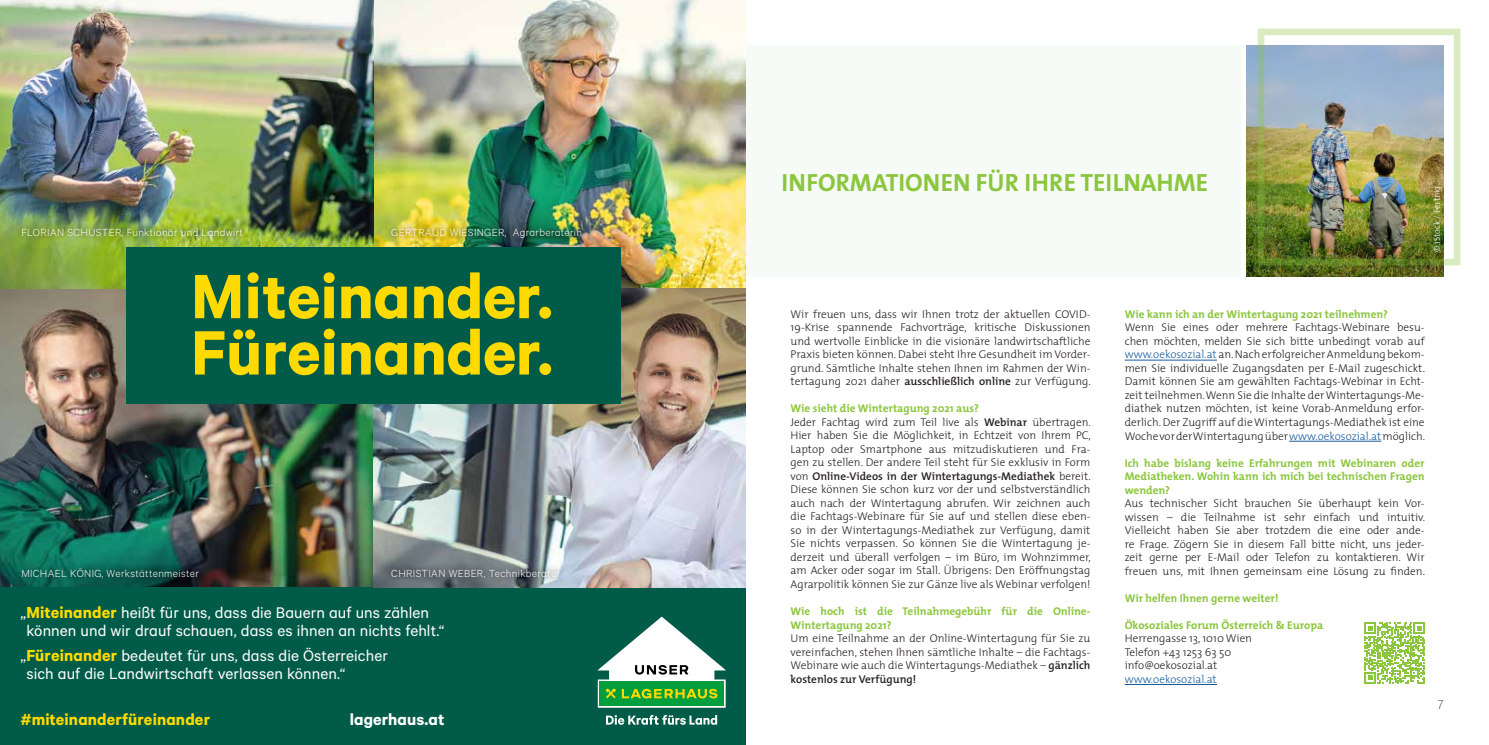
<style>
.page{position:relative;width:1489px;height:745px;background:#fff}
.page>*{position:absolute;margin:0;border:0;box-sizing:border-box;transform-origin:0 0}
.t1{font:700 25px "The Mix";color:#8bc63e}
.t2{font:18px "Calibre LH Headline";letter-spacing:.01em;color:#ffda00}
.t3{font:18px "Calibre LH Headline";letter-spacing:.005em;color:#fff}
.t4{font:17.38px/18px "Calibre LH";letter-spacing:.005em;color:#fff}
.t5{font:100 condensed 12.5px "Helvetica Neue LT Std";color:#231f20}
.t6{font:300 11.62px "Calibre LH";letter-spacing:.03em;color:#fff}
.t7{font:300 11.25px/13.5px "The Mix";color:#231f20;text-align:justify}
.t8{font:700 11.25px/13.5px "The Mix";color:#8bc63e}
.t9{font:300 11.25px "The Mix";color:#175d9e}
.Fotocredit_schmal{font:300 8.75px "The Mix";color:#fff}
.s1{font-family:"Calibre LH Headline";font-size:18px;color:#ffda00}
.s2{font-weight:600}
.s3{color:#175d9e}
</style>
<div class="page">
<div style="left:744px;top:45px;width:496px;height:231px;background:#f6fbf7"></div>
<img style="left:1246px;top:45px;width:196px;height:231px">
<div style="left:1257px;top:29px;width:203px;height:236px;border:7px solid #8bc63e"></div>
<hr style="left:1124px;top:359px;width:92px;height:1px;background:#175d9e">
<hr style="left:1288px;top:440px;width:93px;height:1px;background:#175d9e">
<hr style="left:1124px;top:683px;width:92px;height:1px;background:#175d9e">
<svg style="left:1364px;top:622px;width:60px;height:61px"></svg>
<img style="left:0;top:0;width:745px;height:587px">
<div style="left:0;top:587px;width:745px;height:157px;background:#005c48"></div>
<svg style="left:597px;top:616px;width:128px;height:108px"></svg>
<div style="left:125px;top:247px;width:495px;height:156px;background:#005c48"></div>
<svg style="left:195px;top:328px;width:356px;height:47px"></svg>
<svg style="left:195px;top:272px;width:356px;height:47px"></svg>
<img style="left:14px;top:220px;width:235px;height:24px">
<svg style="left:14px;top:561px;width:191px;height:23px;background:#0b5449"></svg>
<svg style="left:384px;top:561px;width:182px;height:23px;background:#737c81"></svg>
<img style="left:384px;top:220px;width:205px;height:25px">
<p class="t6" style="left:21px;top:225px;width:223px">FLORIAN SCHUSTER, Funktionär und Landwirt</p>
<p class="t6" style="left:391px;top:225px;width:192px">GERTRAUD WIESINGER, Agrarberaterin</p>
<p class="t6" style="left:21px;top:566px;width:179px">MICHAEL KÖNIG, Werkstättenmeister</p>
<p class="t6" style="left:391px;top:566px;width:170px">CHRISTIAN WEBER, Technikberater</p>
<p class="t4" style="left:27px;top:602px;width:419px;text-indent:-6px">„<span class="s1">Miteinander</span> heißt für uns, dass die Bauern auf uns zählen können und wir drauf schauen, dass es ihnen an nichts fehlt.“</p>
<p class="t4" style="left:26px;top:645px;width:363px;text-indent:-6px">„ <span class="s1">Füreinander</span> bedeutet für uns, dass die Österreicher sich auf die Landwirtschaft verlassen können.“</p>
<p class="t2" style="left:20px;top:707px;width:191px">#miteinanderfüreinander</p>
<p class="t3" style="left:350px;top:708px;width:96px">lagerhaus.at</p>
<p class="t1" style="left:781px;top:167px;width:428px">INFORMATIONEN FÜR IHRE TEILNAHME</p>
<p class="Fotocredit_schmal" style="left:1429px;top:252px;width:68px;rotate:-90deg">© iStock / Fertnig</p>
<p class="t7" style="left:790px;top:306px;width:302px">Wir freuen uns, dass wir Ihnen trotz der aktuellen COVID-19-Krise spannende Fachvorträge, kritische Diskussionen und wertvolle Einblicke in die visionäre landwirtschaftliche Praxis bieten können. Dabei steht Ihre Gesundheit im Vorder&shy;grund. Sämtliche Inhalte stehen Ihnen im Rahmen der Win&shy;tertagung 2021 daher <span class="s2">ausschließlich online</span> zur Verfügung.</p>
<p class="t8" style="left:790px;top:401px;width:190px">Wie sieht die Wintertagung 2021 aus?</p>
<p class="t7" style="left:790px;top:414px;width:302px">Jeder Fachtag wird zum Teil live als <span class="s2">Webinar</span> übertragen.<br>Hier haben Sie die Möglichkeit, in Echtzeit von Ihrem PC, Laptop oder Smartphone aus mitzudiskutieren und Fra&shy;gen zu stellen. Der andere Teil steht für Sie exklusiv in Form von <span class="s2">Online-Videos in der Wintertagungs-Mediathek</span> bereit.<br>Diese können Sie schon kurz vor der und selbstverständlich auch nach der Wintertagung abrufen. Wir zeichnen auch die Fachtags-Webinare für Sie auf und stellen diese eben&shy;so in der Wintertagungs-Mediathek zur Verfügung, damit Sie nichts verpassen. So können Sie die Wintertagung je&shy;derzeit und überall verfolgen – im Büro, im Wohnzimmer, am Acker oder sogar im Stall. Übrigens: Den Eröffnungstag</p>
<p class="t7" style="left:790px;top:576px;width:301px">Agrarpolitik können Sie zur Gänze live als Webinar verfolgen!</p>
<p class="t8" style="left:790px;top:604px;width:301px">Wie hoch ist die Teilnahmegebühr für die Online-<br>Wintertagung 2021?</p>
<p class="t7" style="left:790px;top:630px;width:301px">Um eine Teilnahme an der Online-Wintertagung für Sie zu vereinfachen, stehen Ihnen sämtliche Inhalte – die Fachtags-Webinare wie auch die Wintertagungs-Mediathek – <span class="s2">gänzlich kostenlos zur Verfügung!</span></p>
<p class="t8" style="left:1124px;top:307px;width:265px">Wie kann ich an der Wintertagung 2021 teilnehmen?</p>
<p class="t7" style="left:1124px;top:320px;width:301px">Wenn Sie eines oder mehrere Fachtags-Webinare besu&shy;chen möchten, melden Sie sich bitte unbedingt vorab auf</p>
<p class="t7" style="left:1124px;top:347px;width:302px"><span class="s3">www.oekosozial.at</span> an. Nach erfolgreicher Anmeldung bekom&shy;men Sie individuelle Zugangsdaten per E-Mail zugeschickt.<br>Damit können Sie am gewählten Fachtags-Webinar in Echt&shy;zeit teilnehmen. Wenn Sie die Inhalte der Wintertagungs-Me&shy;diathek nutzen möchten, ist keine Vorab-Anmeldung erfor&shy;derlich. Der Zugriff auf die Wintertagungs-Mediathek ist eine Woche vor der Wintertagung über <span class="s3">www.oekosozial.at</span> möglich.</p>
<p class="t8" style="left:1124px;top:456px;width:301px;text-align:justify">Ich habe bislang keine Erfahrungen mit Webinaren oder Mediatheken. Wohin kann ich mich bei technischen Fragen wenden?</p>
<p class="t7" style="left:1124px;top:496px;width:302px">Aus technischer Sicht brauchen Sie überhaupt kein Vor&shy;wissen – die Teilnahme ist sehr einfach und intuitiv.<br>Vielleicht haben Sie aber trotzdem die eine oder ande&shy;re Frage. Zögern Sie in diesem Fall bitte nicht, uns jeder&shy;zeit gerne per E-Mail oder Telefon zu kontaktieren. Wir freuen uns, mit Ihnen gemeinsam eine Lösung zu finden.</p>
<p class="t8" style="left:1124px;top:591px;width:155px">Wir helfen Ihnen gerne weiter!</p>
<p class="t8" style="left:1124px;top:618px;width:200px">Ökosoziales Forum Österreich &amp; Europa</p>
<p class="t7" style="left:1124px;top:631px;width:129px">Herrengasse 13, 1010 Wien</p>
<p class="t7" style="left:1124px;top:644px;width:108px">Telefon +43 1253 63 50</p>
<p class="t7" style="left:1124px;top:658px;width:94px">info@oekosozial.at</p>
<p class="t9" style="left:1124px;top:669px;width:94px">www.oekosozial.at</p>
<p class="t5" style="left:1437px;top:696px;width:7px">7</p>
</div>
